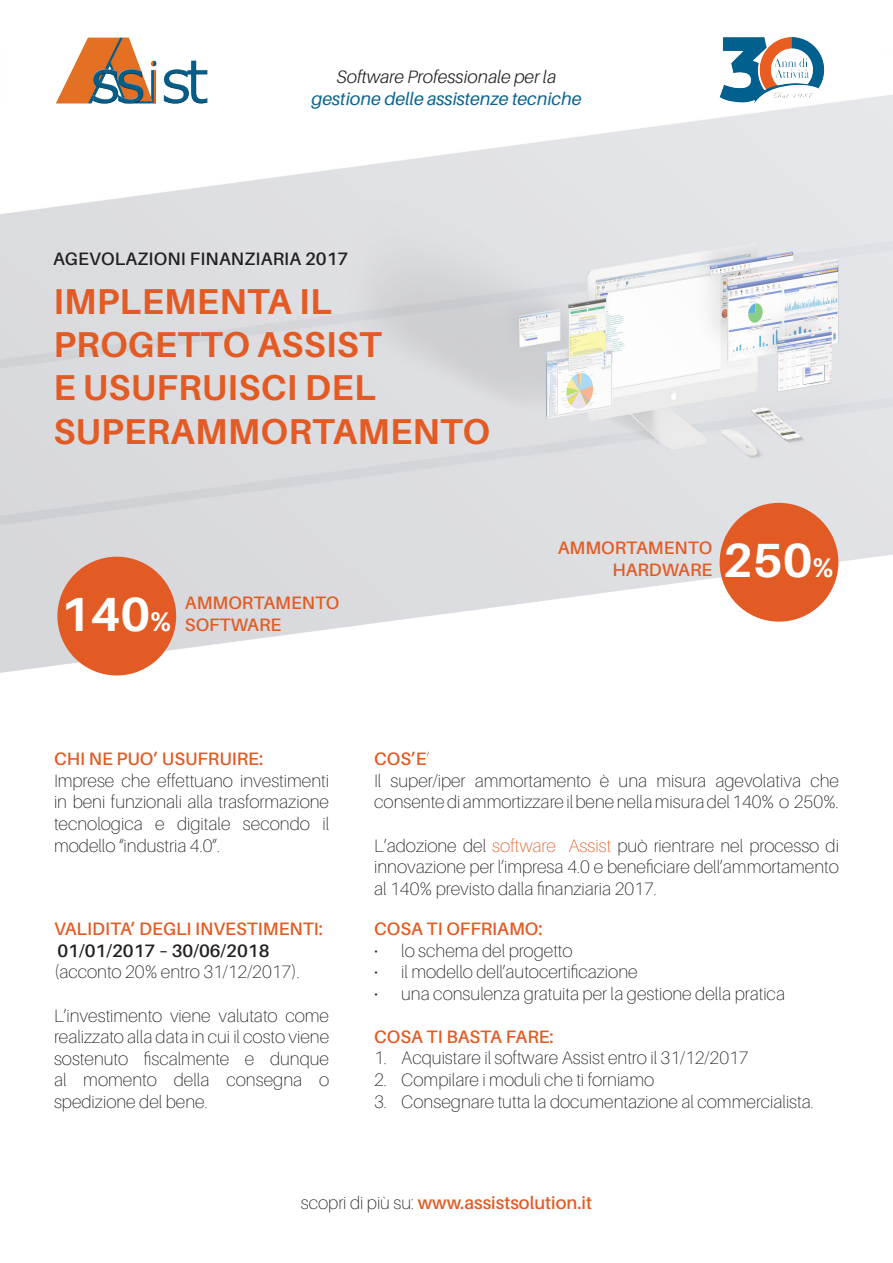
<style>
.page{position:relative;width:893px;height:1263px;background:#fff}
.page>*{position:absolute;margin:0;border:0;box-sizing:border-box;transform-origin:0 0}
.t1{font:700 48px "Aileron";color:#fff}
.t2{font:700 36px/43.2px "Aileron";letter-spacing:.01em;color:#e35b24}
.t3{font:100 18px/21.6px "Aileron";color:#231f20;text-align:justify}
.t4{font:600 18px/21.6px "Aileron";color:#e35b24}
.t5{font:600 18px "Aileron";letter-spacing:.01em;color:#231f20}
.t6{font:italic 18px "Aileron";color:#0a6591}
.t7{font:italic 300 18px "Aileron";color:#231f20}
.s1{font-size:27px}
.s2{font-weight:100}
.s3{color:#e35b24}
.s4{font-weight:100;color:#231f20}
</style>
<div class="page">
<img style="left:0;top:94px;width:893px;height:582px">
<img style="left:718px;top:37px;width:112px;height:68px">
<img style="left:54px;top:37px;width:157px;height:68px">
<div style="left:57px;top:557px;width:119px;height:118px;background:#e35b24;border-radius:50%"></div>
<div style="left:720px;top:503px;width:118px;height:119px;background:#e35b24;border-radius:50%"></div>
<p class="t7" style="left:337px;top:67px;width:221px">Software Professionale per la</p>
<p class="t6" style="left:311px;top:89px;width:272px">gestione delle assistenze tecniche</p>
<p class="t5" style="left:53px;top:249px;width:297px">AGEVOLAZIONI FINANZIARIA 2017</p>
<p class="t2" style="left:53px;top:280px;width:438px">IMPLEMENTA IL<br>PROGETTO ASSIST<br>E USUFRUISCI DEL<br>SUPERAMMORTAMENTO</p>
<p class="t1" style="left:61px;top:588px;width:112px">140<span class="s1">%</span></p>
<p class="t4" style="left:185px;top:592px;width:156px">AMMORTAMENTO<br>SOFTWARE</p>
<p class="t4" style="left:558px;top:537px;width:156px">AMMORTAMENTO</p>
<p class="t4" style="left:612px;top:559px;width:101px">HARDWARE</p>
<p class="t1" style="left:723px;top:534px;width:112px">250<span class="s1">%</span></p>
<p class="t4" style="left:54px;top:748px;width:211px">CHI NE PUO’ USUFRUIRE:</p>
<p class="t3" style="left:54px;top:770px;width:277px">Imprese che effettuano investimenti in beni funzionali alla trasformazione tecnologica e digitale secondo il modello “industria 4.0”.</p>
<p class="t4" style="left:54px;top:918px;width:271px">VALIDITA’ DEGLI INVESTIMENTI:</p>
<p class="t5" style="left:57px;top:940px;width:214px">01/01/2017 – 30/06/2018</p>
<p class="t3" style="left:54px;top:961px;width:247px">(acconto 20% entro 31/12/2017).</p>
<p class="t3" style="left:54px;top:1005px;width:277px">L’investimento viene valutato come realizzato alla data in cui il costo viene sostenuto fiscalmente e dunque al momento della consegna o spedizione del bene.</p>
<p class="t4" style="left:374px;top:748px;width:57px">COS’E<span class="s2">’</span></p>
<p class="t3" style="left:374px;top:770px;width:466px">Il super/iper ammortamento è una misura agevolativa che consente di ammortizzare il bene nella misura del 140% o 250%.</p>
<p class="t3" style="left:374px;top:835px;width:466px">L’adozione del <span class="s3">software Assist</span> può rientrare nel processo di innovazione per l’impresa 4.0 e beneficiare dell’ammortamento al 140% previsto dalla finanziaria 2017.</p>
<p class="t4" style="left:374px;top:918px;width:170px">COSA TI OFFRIAMO:</p>
<p class="t3" style="left:374px;top:940px;width:200px">• lo schema del progetto</p>
<p class="t3" style="left:374px;top:961px;width:265px">• il modello dell’autocertificazione</p>
<p class="t3" style="left:374px;top:983px;width:412px">• una consulenza gratuita per la gestione della pratica</p>
<p class="t4" style="left:374px;top:1026px;width:181px">COSA TI BASTA FARE:</p>
<p class="t3" style="left:374px;top:1047px;width:376px">1. Acquistare il software Assist entro il 31/12/2017</p>
<p class="t3" style="left:374px;top:1069px;width:282px">2. Compilare i moduli che ti forniamo</p>
<p class="t3" style="left:374px;top:1091px;width:441px">3. Consegnare tutta la documentazione al commercialista.</p>
<p class="t4" style="left:301px;top:1192px;width:293px"><span class="s4">scopri di più su:</span> www.assistsolution.it</p>
</div>
